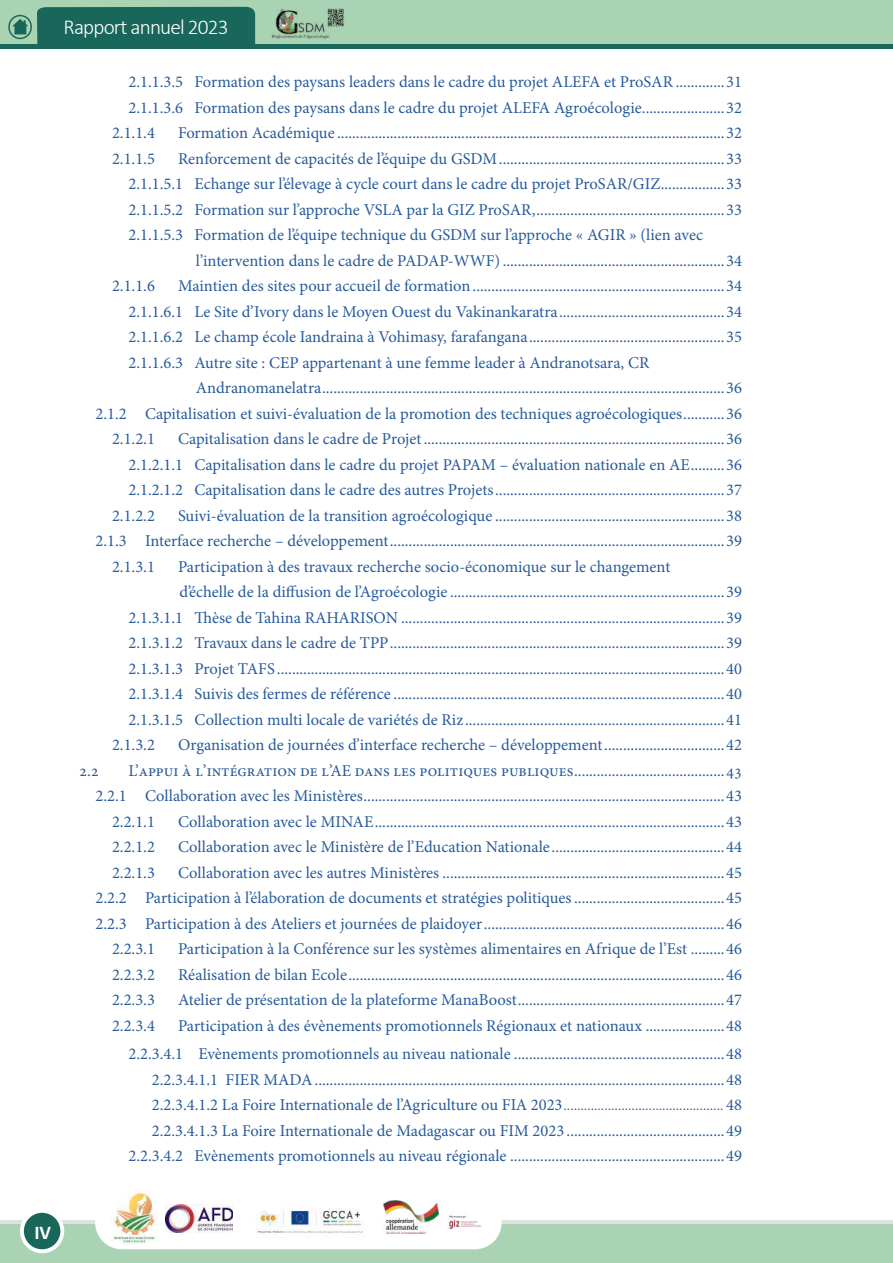
<style>
.page{position:relative;width:893px;height:1263px;background:#fff}
.page>*{position:absolute;margin:0;border:0;box-sizing:border-box;transform-origin:0 0}
.t1{font:300 21.3px "Calibri";letter-spacing:-.04em;color:#fff}
.t2{font:700 19.5px "Calibri";color:#fff}
.t3{font:16.5px/25.5px "Minion Pro";color:#275b9b;text-align:right}
.s1{font-family:"Calibri";font-size:13.5px}
</style>
<div class="page">
<div style="left:0;top:0;width:893px;height:45px;background:#aad3b3"></div>
<div style="left:37px;top:6px;width:218px;height:38px;background:#19675a"></div>
<div style="left:0;top:1220px;width:893px;height:42px;background:#dee3e2"></div>
<div style="left:0;top:1224px;width:893px;height:39px;background:#aad3b3"></div>
<div style="left:95px;top:1196px;width:407px;height:53px;background:#fff;border-radius:27px"></div>
<svg style="left:20px;top:1209px;width:44px;height:44px"></svg>
<div style="left:24px;top:1213px;width:36px;height:36px;background:#19675a;border-radius:50%"></div>
<img style="left:166px;top:1204px;width:67px;height:28px">
<img style="left:112px;top:1189px;width:46px;height:55px">
<img style="left:257px;top:1208px;width:106px;height:26px">
<img style="left:383px;top:1201px;width:98px;height:33px">
<img style="left:271px;top:8px;width:74px;height:31px">
<div style="left:8px;top:15px;width:24px;height:24px;border:2px solid #1b685b;border-radius:11px"></div>
<svg style="left:12px;top:19px;width:16px;height:15px"></svg>
<div style="left:0;top:44px;width:893px;height:5px;background:#19675a"></div>
<p class="t1" style="left:64px;top:14px;width:167px">Rapport annuel 2023</p>
<p class="t3" style="left:129px;top:69px;width:615px">2.1.1.3.5 Formation des paysans leaders dans le cadre du projet ALEFA et ProSAR .............31</p>
<p class="t3" style="left:129px;top:95px;width:615px">2.1.1.3.6 Formation des paysans dans le cadre du projet ALEFA Agroécologie......................32</p>
<p class="t3" style="left:112px;top:120px;width:44px">2.1.1.4</p>
<p class="t3" style="left:178px;top:120px;width:566px">Formation Académique .......................................................................................................32</p>
<p class="t3" style="left:112px;top:146px;width:44px">2.1.1.5</p>
<p class="t3" style="left:178px;top:146px;width:566px">Renforcement de capacités de l’équipe du GSDM............................................................33</p>
<p class="t3" style="left:129px;top:171px;width:615px">2.1.1.5.1 Echange sur l’élevage à cycle court dans le cadre du projet ProSAR/GIZ.................33</p>
<p class="t3" style="left:129px;top:197px;width:615px">2.1.1.5.2 Formation sur l’approche VSLA par la GIZ ProSAR,..................................................33</p>
<p class="t3" style="left:129px;top:222px;width:576px">2.1.1.5.3 Formation de l’équipe technique du GSDM sur l’approche « AGIR » (lien avec</p>
<p class="t3" style="left:196px;top:248px;width:548px">l’intervention dans le cadre de PADAP-WWF)...........................................................34</p>
<p class="t3" style="left:112px;top:273px;width:44px">2.1.1.6</p>
<p class="t3" style="left:178px;top:273px;width:566px">Maintien des sites pour accueil de formation...................................................................34</p>
<p class="t3" style="left:129px;top:299px;width:615px">2.1.1.6.1 Le Site d’Ivory dans le Moyen Ouest du Vakinankaratra............................................34</p>
<p class="t3" style="left:129px;top:324px;width:615px">2.1.1.6.2 Le champ école Iandraina à Vohimasy, farafangana....................................................35</p>
<p class="t3" style="left:129px;top:350px;width:522px">2.1.1.6.3 Autre site : CEP appartenant à une femme leader à Andranotsara, CR</p>
<p class="t3" style="left:196px;top:375px;width:548px">Andranomanelatra...........................................................................................................36</p>
<p class="t3" style="left:96px;top:401px;width:648px">2.1.2 Capitalisation et suivi-évaluation de la promotion des techniques agroécologiques...........36</p>
<p class="t3" style="left:112px;top:426px;width:44px">2.1.2.1</p>
<p class="t3" style="left:178px;top:426px;width:566px">Capitalisation dans le cadre de Projet................................................................................36</p>
<p class="t3" style="left:129px;top:452px;width:615px">2.1.2.1.1 Capitalisation dans le cadre du projet PAPAM – évaluation nationale en AE.........36</p>
<p class="t3" style="left:129px;top:477px;width:615px">2.1.2.1.2 Capitalisation dans le cadre des autres Projets.............................................................37</p>
<p class="t3" style="left:112px;top:503px;width:44px">2.1.2.2</p>
<p class="t3" style="left:178px;top:503px;width:566px">Suivi-évaluation de la transition agroécologique .............................................................38</p>
<p class="t3" style="left:96px;top:528px;width:648px">2.1.3 Interface recherche – développement.........................................................................................39</p>
<p class="t3" style="left:112px;top:554px;width:44px">2.1.3.1</p>
<p class="t3" style="left:178px;top:554px;width:494px">Participation à des travaux recherche socio-économique sur le changement</p>
<p class="t3" style="left:179px;top:579px;width:564px">d’échelle de la diffusion de l’Agroécologie .........................................................................39</p>
<p class="t3" style="left:129px;top:605px;width:615px">2.1.3.1.1 Thèse de Tahina RAHARISON ......................................................................................39</p>
<p class="t3" style="left:129px;top:630px;width:615px">2.1.3.1.2 Travaux dans le cadre de TPP.........................................................................................39</p>
<p class="t3" style="left:129px;top:656px;width:615px">2.1.3.1.3 Projet TAFS .......................................................................................................................40</p>
<p class="t3" style="left:129px;top:681px;width:615px">2.1.3.1.4 Suivis des fermes de référence ........................................................................................40</p>
<p class="t3" style="left:129px;top:707px;width:615px">2.1.3.1.5 Collection multi locale de variétés de Riz.....................................................................41</p>
<p class="t3" style="left:112px;top:732px;width:44px">2.1.3.2</p>
<p class="t3" style="left:178px;top:732px;width:566px">Organisation de journées d’interface recherche – développement................................42</p>
<p class="t3" style="left:79px;top:758px;width:21px">2.2</p>
<p class="t3" style="left:129px;top:758px;width:615px">L’appui à l’intégration de l’AE dans les politiques publiques........................................43</p>
<p class="t3" style="left:96px;top:783px;width:648px">2.2.1 Collaboration avec les Ministères................................................................................................43</p>
<p class="t3" style="left:112px;top:809px;width:44px">2.2.1.1</p>
<p class="t3" style="left:178px;top:809px;width:566px">Collaboration avec le MINAE.............................................................................................43</p>
<p class="t3" style="left:112px;top:834px;width:44px">2.2.1.2</p>
<p class="t3" style="left:178px;top:834px;width:566px">Collaboration avec le Ministère de l’Education Nationale..............................................44</p>
<p class="t3" style="left:112px;top:860px;width:44px">2.2.1.3</p>
<p class="t3" style="left:178px;top:860px;width:566px">Collaboration avec les autres Ministères ...........................................................................45</p>
<p class="t3" style="left:96px;top:885px;width:648px">2.2.2 Participation à l’élaboration de documents et stratégies politiques........................................45</p>
<p class="t3" style="left:96px;top:911px;width:648px">2.2.3 Participation à des Ateliers et journées de plaidoyer................................................................46</p>
<p class="t3" style="left:112px;top:936px;width:44px">2.2.3.1</p>
<p class="t3" style="left:178px;top:936px;width:566px">Participation à la Conférence sur les systèmes alimentaires en Afrique de l’Est .........46</p>
<p class="t3" style="left:112px;top:962px;width:44px">2.2.3.2</p>
<p class="t3" style="left:178px;top:962px;width:566px">Réalisation de bilan Ecole....................................................................................................46</p>
<p class="t3" style="left:112px;top:987px;width:44px">2.2.3.3</p>
<p class="t3" style="left:178px;top:987px;width:566px">Atelier de présentation de la plateforme ManaBoost.......................................................47</p>
<p class="t3" style="left:112px;top:1013px;width:44px">2.2.3.4</p>
<p class="t1" style="left:218px;top:13px;width:12px">0</p>
<p class="t3" style="left:129px;top:1011px;width:615px;line-height:28.7px">Participation à des évènements promotionnels Régionaux et nationaux .....................48<br>2.2.3.4.1 Evènements promotionnels au niveau nationale ........................................................48</p>
<p class="t3" style="left:128px;top:1067px;width:615px">2.2.3.4.1.1 FIER MADA.............................................................................................................48<br>2.2.3.4.1.2 La Foire Internationale de l’Agriculture ou FIA 2023<span class="s1">...............................................</span> 48<br>2.2.3.4.1.3 La Foire Internationale de Madagascar ou FIM 2023 ..........................................49<br>2.2.3.4.2 Evènements promotionnels au niveau régionale .........................................................49</p>
<p class="t2" style="left:34px;top:1218px;width:18px">IV</p>
</div>
